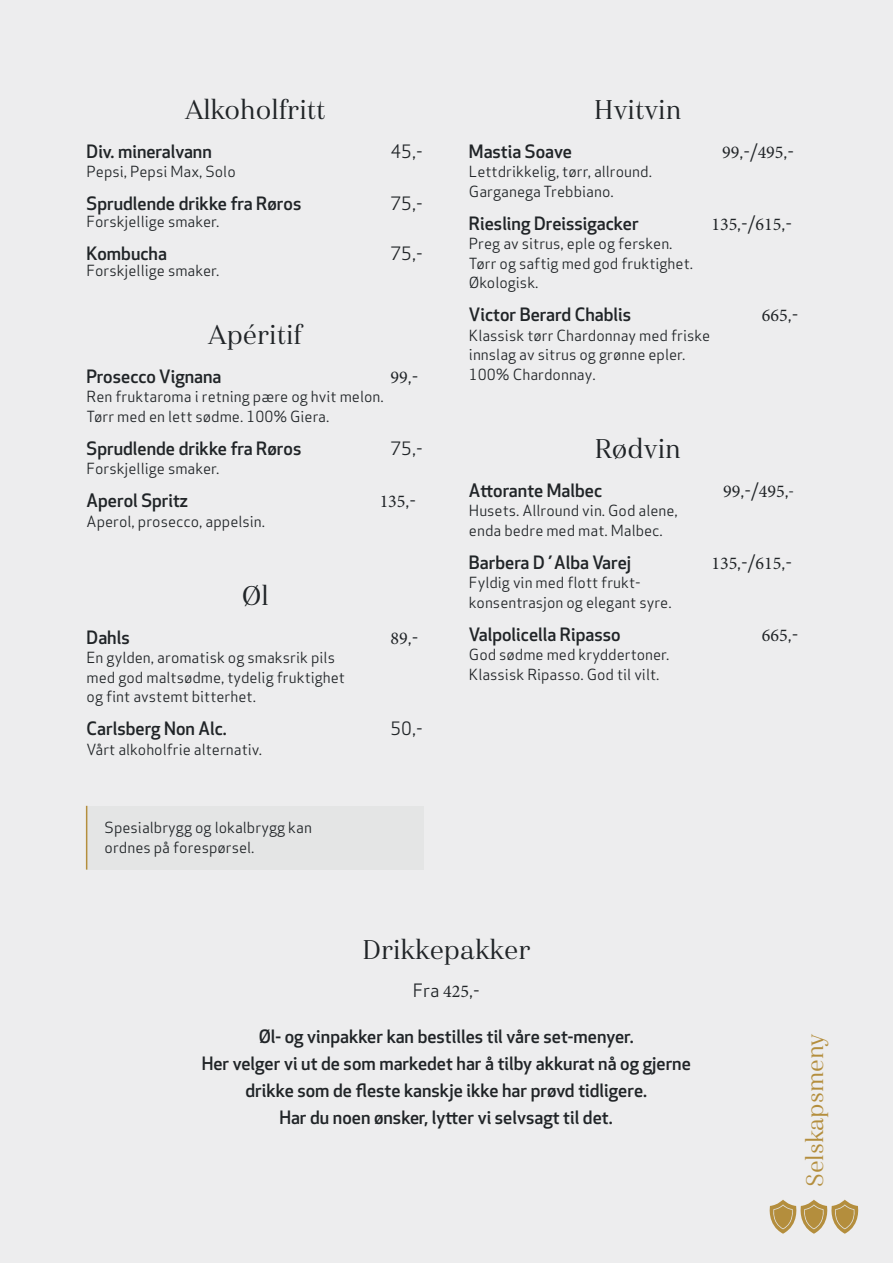
<style>
.page{position:relative;width:893px;height:1263px;background:#ededee}
.page>*{position:absolute;margin:0;border:0;box-sizing:border-box;transform-origin:0 0}
.t1{font:27px "Haboro Nor Reg";color:#202427}
.t2{font:24px "Haboro Nor Reg";color:#b48e3d}
.t3{font:500 18px/27px "Apex New";color:#202427;text-align:center}
.t4{font:18px "Minion Pro";color:#202427}
.t5{font:18px "Apex Sans";color:#202427}
.t6{font:15px/19.5px "Apex Sans";color:#202427}
.s1{font-family:"Apex Sans"}
.s2{font-family:"Apex Sans";font-size:15px}
.s3{font-family:"Minion Pro"}
</style>
<div class="page">
<div style="left:87px;top:806px;width:337px;height:63px;background:#e4e5e5"></div>
<svg style="left:769px;top:1199px;width:90px;height:35px"></svg>
<hr style="left:86px;top:806px;width:1px;height:63px;background:#b48e3d">
<p class="t1" style="left:185px;top:92px;width:142px">Alkoholfritt</p>
<p class="t3" style="left:87px;top:138px;width:127px">Div. mineralvann</p>
<p class="t5" style="left:390px;top:137px;width:34px">45,-</p>
<p class="t6" style="left:87px;top:161px;width:151px">Pepsi, Pepsi Max, Solo</p>
<p class="t3" style="left:87px;top:190px;width:216px">Sprudlende drikke fra Røros</p>
<p class="t5" style="left:390px;top:189px;width:34px">75,-</p>
<p class="t6" style="left:87px;top:210px;width:134px">Forskjellige smaker.</p>
<p class="t3" style="left:87px;top:240px;width:82px">Kombucha</p>
<p class="t5" style="left:390px;top:239px;width:34px">75,-</p>
<p class="t6" style="left:87px;top:260px;width:134px">Forskjellige smaker.</p>
<p class="t1" style="left:208px;top:317px;width:95px">Apéritif</p>
<p class="t3" style="left:87px;top:363px;width:136px">Prosecco Vignana</p>
<p class="t4" style="left:390px;top:365px;width:29px">99<span class="s1">,-</span></p>
<p class="t6" style="left:87px;top:386px;width:299px">Ren fruktaroma i retning pære og hvit melon.</p>
<p class="t6" style="left:87px;top:405px;width:244px">Tørr med en lett sødme. 100% Giera.</p>
<p class="t3" style="left:87px;top:435px;width:216px">Sprudlende drikke fra Røros</p>
<p class="t5" style="left:390px;top:434px;width:34px">75,-</p>
<p class="t6" style="left:87px;top:458px;width:134px">Forskjellige smaker.</p>
<p class="t3" style="left:87px;top:487px;width:103px">Aperol Spritz</p>
<p class="t4" style="left:380px;top:490px;width:38px">135<span class="s1">,-</span></p>
<p class="t6" style="left:87px;top:510px;width:180px">Aperol, prosecco, appelsin.</p>
<p class="t1" style="left:242px;top:578px;width:29px">Øl</p>
<p class="t3" style="left:87px;top:624px;width:45px">Dahls</p>
<p class="t4" style="left:390px;top:626px;width:29px">89<span class="s1">,-</span></p>
<p class="t6" style="left:87px;top:647px;width:250px">En gylden, aromatisk og smaksrik pils</p>
<p class="t6" style="left:87px;top:666px;width:260px">med god maltsødme, tydelig fruktighet</p>
<p class="t6" style="left:87px;top:686px;width:171px">og fint avstemt bitterhet.</p>
<p class="t3" style="left:87px;top:715px;width:142px">Carlsberg Non Alc.</p>
<p class="t5" style="left:390px;top:714px;width:34px">50,-</p>
<p class="t6" style="left:87px;top:738px;width:177px">Vårt alkoholfrie alternativ.</p>
<p class="t6" style="left:105px;top:816px;width:209px">Spesialbrygg og lokalbrygg kan</p>
<p class="t6" style="left:105px;top:836px;width:151px">ordnes på forespørsel.</p>
<p class="t1" style="left:594px;top:92px;width:89px">Hvitvin</p>
<p class="t3" style="left:469px;top:138px;width:104px">Mastia Soave</p>
<p class="t4" style="left:722px;top:140px;width:74px">99<span class="s1">,-/</span>495<span class="s1">,-</span></p>
<p class="t6" style="left:469px;top:161px;width:184px">Lettdrikkelig, tørr, allround.<br>Garganega Trebbiano.</p>
<p class="t3" style="left:469px;top:210px;width:171px">Riesling Dreissigacker</p>
<p class="t4" style="left:711px;top:212px;width:82px">135<span class="s1">,-/</span>615<span class="s1">,-</span></p>
<p class="t6" style="left:469px;top:233px;width:205px">Preg av sitrus, eple og fersken.</p>
<p class="t6" style="left:469px;top:252px;width:226px">Tørr og saftig med god fruktighet.</p>
<p class="t6" style="left:469px;top:272px;width:71px">Økologisk.</p>
<p class="t3" style="left:469px;top:301px;width:164px">Victor Berard Chablis</p>
<p class="t4" style="left:762px;top:304px;width:38px">665<span class="s1">,-</span></p>
<p class="t6" style="left:469px;top:324px;width:243px">Klassisk tørr Chardonnay med friske</p>
<p class="t6" style="left:469px;top:344px;width:218px">innslag av sitrus og grønne epler.</p>
<p class="t6" style="left:469px;top:363px;width:128px">100% Chardonnay.</p>
<p class="t1" style="left:594px;top:431px;width:88px">Rødvin</p>
<p class="t3" style="left:469px;top:477px;width:135px">Attorante Malbec</p>
<p class="t4" style="left:723px;top:479px;width:72px">99<span class="s1">,-/</span>495<span class="s1">,</span><span class="s2">-</span></p>
<p class="t6" style="left:469px;top:500px;width:210px">Husets. Allround vin. God alene,</p>
<p class="t6" style="left:469px;top:519px;width:195px">enda bedre med mat. Malbec.</p>
<p class="t3" style="left:469px;top:549px;width:164px">Barbera D´Alba Varej</p>
<p class="t4" style="left:711px;top:551px;width:82px">135<span class="s1">,-/</span>615<span class="s1">,-</span></p>
<p class="t6" style="left:469px;top:572px;width:173px">Fyldig vin med flott frukt-</p>
<p class="t6" style="left:469px;top:591px;width:204px">konsentrasjon og elegant syre.</p>
<p class="t3" style="left:469px;top:621px;width:153px">Valpolicella Ripasso</p>
<p class="t4" style="left:762px;top:623px;width:38px">665<span class="s1">,-</span></p>
<p class="t6" style="left:469px;top:644px;width:202px">God sødme med kryddertoner.</p>
<p class="t6" style="left:469px;top:663px;width:192px">Klassisk Ripasso. God til vilt.</p>
<p class="t1" style="left:362px;top:932px;width:170px">Drikkepakker</p>
<p class="t5" style="left:413px;top:975px;width:69px">Fra <span class="s3">425</span>,-</p>
<p class="t3" style="left:202px;top:1023px;width:491px">Øl- og vinpakker kan bestilles til våre set-menyer.<br>Her velger vi ut de som markedet har å tilby akkurat nå og gjerne drikke som de fleste kanskje ikke har prøvd tidligere.<br>Har du noen ønsker, lytter vi selvsagt til det.</p>
<p class="t2" style="left:799px;top:1187px;width:155px;rotate:-90deg">Selskapsmeny</p>
</div>
